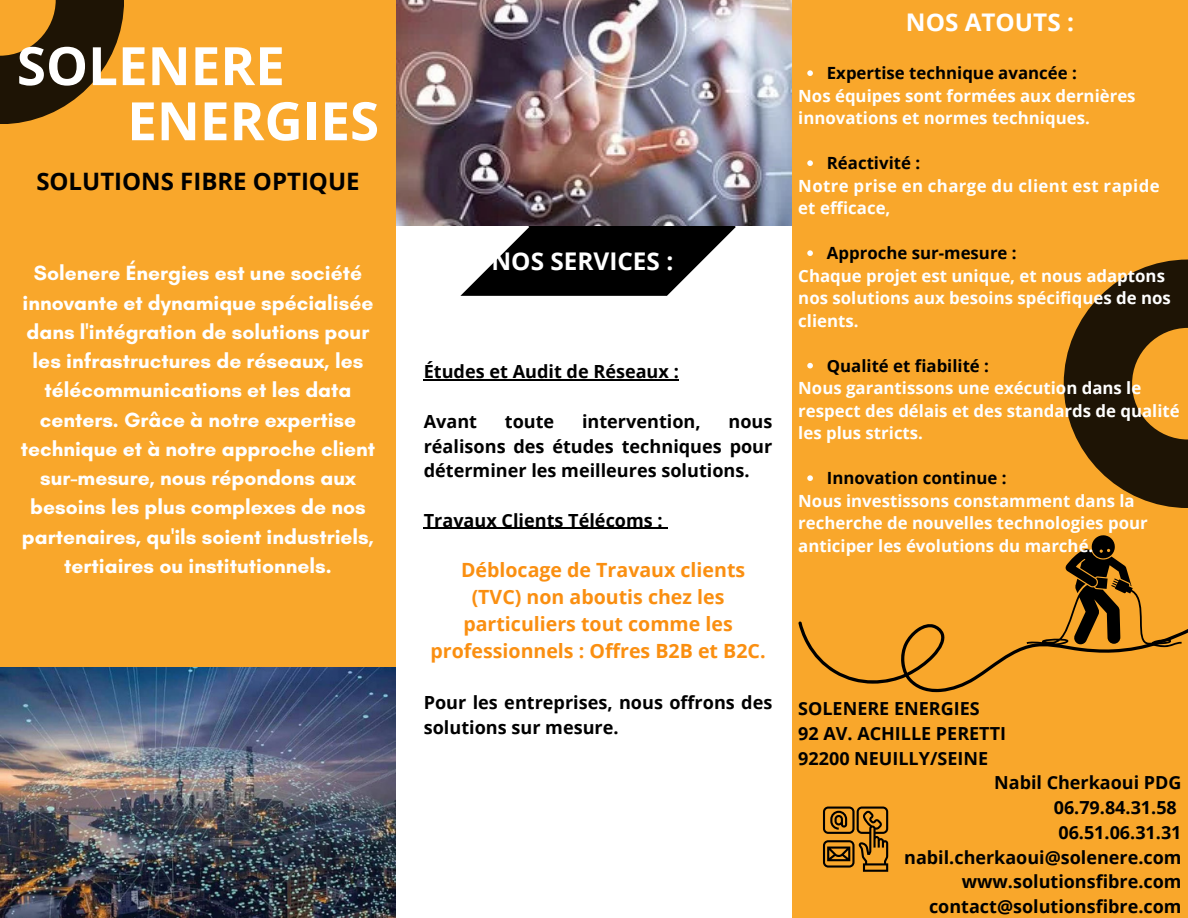
<style>
.page{position:relative;width:1188px;height:918px;background:#fff}
.page>*{position:absolute;margin:0;border:0;box-sizing:border-box;transform-origin:0 0}
.t1{font:700 52.95px/55.2px "Open Sans";color:#fff}
.t2{font:700 24.3px "Open Sans";color:#fff}
.t3{font:700 24px "Open Sans";color:#000}
.t4{font:700 21px/29.2px "Glacial Indifference";color:#fff;text-align:center}
.t5{font:700 19.65px/27px "Open Sans";color:#fa8f11;text-align:center}
.t6{font:700 18.15px/24.8px "Open Sans";color:#000;text-align:justify}
.t7{font:700 18px "Open Sans";color:#000}
.t8{font:700 16.8px/22.5px "Open Sans";color:#fff}
.t9{font:700 16.8px "Open Sans";color:#000}
.t10{font:700 16.8px/22.5px "Open Sans";letter-spacing:.025em;color:#fff}
</style>
<div class="page">
<div style="left:792px;top:0;width:396px;height:917px;background:#f9a72b"></div>
<div style="left:0;top:0;width:396px;height:917px;background:#f9a72b"></div>
<svg style="left:1064px;top:260px;width:124px;height:248px;fill:#1e1405"></svg>
<svg style="left:0;top:0;width:124px;height:124px;fill:#1e1405"></svg>
<img style="left:0;top:667px;width:396px;height:251px">
<svg style="left:460px;top:226px;width:276px;height:70px"></svg>
<img style="left:396px;top:1px;width:396px;height:225px">
<svg style="left:823px;top:807px;width:65px;height:65px"></svg>
<svg style="left:798px;top:535px;width:390px;height:157px"></svg>
<hr style="left:424px;top:379px;width:255px;height:2px;background:#000">
<hr style="left:424px;top:528px;width:239px;height:1px;background:#000">
<svg style="left:807px;top:70px;width:6px;height:6px"></svg>
<svg style="left:807px;top:160px;width:6px;height:6px"></svg>
<svg style="left:807px;top:250px;width:6px;height:6px"></svg>
<svg style="left:807px;top:363px;width:6px;height:5px"></svg>
<svg style="left:807px;top:475px;width:6px;height:6px"></svg>
<h4 class="t1" style="left:127px;top:37px;width:253px;text-indent:-110px">SOLENERE<br>ENERGIES</h4>
<h4 class="t3" style="left:36px;top:164px;width:325px">SOLUTIONS FIBRE OPTIQUE</h4>
<h4 class="t4" style="left:21px;top:258px;width:356px">Solenere Énergies est une société innovante et dynamique spécialisée dans l'intégration de solutions pour les infrastructures de réseaux, les télécommunications et les data centers. Grâce à notre expertise technique et à notre approche client sur-mesure, nous répondons aux besoins les plus complexes de nos partenaires, qu'ils soient industriels, tertiaires ou institutionnels.</h4>
<h3 class="t2" style="left:491px;top:244px;width:183px">NOS SERVICES :</h3>
<h1 class="t6" style="left:424px;top:359px;width:257px">Études et Audit de Réseaux :</h1>
<h2 class="t6" style="left:424px;top:408px;width:55px">Avant</h2>
<h2 class="t6" style="left:505px;top:408px;width:51px">toute</h2>
<h2 class="t6" style="left:582px;top:408px;width:120px">intervention,</h2>
<h2 class="t6" style="left:424px;top:408px;width:350px;text-indent:305px">nous réalisons des études techniques pour déterminer les meilleures solutions.</h2>
<h3 class="t6" style="left:424px;top:507px;width:241px">Travaux Clients Télécoms :</h3>
<p class="t5" style="left:431px;top:556px;width:337px">Déblocage de Travaux clients (TVC) non aboutis chez les particuliers tout comme les professionnels : Offres B2B et B2C.</p>
<h2 class="t6" style="left:424px;top:690px;width:350px">Pour les entreprises, nous offrons des solutions sur mesure.</h2>
<h4 class="t2" style="left:906px;top:5px;width:170px">NOS ATOUTS :</h4>
<p class="t9" style="left:827px;top:61px;width:252px">Expertise technique avancée :</p>
<h2 class="t8" style="left:798px;top:84px;width:339px">Nos équipes sont formées aux dernières innovations et normes techniques.</h2>
<p class="t9" style="left:827px;top:151px;width:95px">Réactivité :</p>
<p class="t10" style="left:798px;top:174px;width:363px">Notre prise en charge du client est rapide et efficace,</p>
<p class="t9" style="left:827px;top:241px;width:191px">Approche sur-mesure :</p>
<h4 class="t8" style="left:798px;top:264px;width:374px">Chaque projet est unique, et nous adaptons nos solutions aux besoins spécifiques de nos clients.</h4>
<p class="t9" style="left:827px;top:354px;width:164px">Qualité et fiabilité :</p>
<h4 class="t8" style="left:798px;top:377px;width:383px">Nous garantissons une exécution dans le respect des délais et des standards de qualité les plus stricts.</h4>
<p class="t9" style="left:827px;top:466px;width:181px">Innovation continue :</p>
<h4 class="t8" style="left:798px;top:489px;width:351px">Nous investissons constamment dans la recherche de nouvelles technologies pour anticiper les évolutions du marché.</h4>
<p class="t7" style="left:798px;top:696px;width:183px">SOLENERE ENERGIES</p>
<p class="t7" style="left:798px;top:721px;width:209px">92 AV. ACHILLE PERETTI</p>
<p class="t7" style="left:798px;top:745px;width:191px">92200 NEUILLY/SEINE</p>
<p class="t7" style="left:994px;top:770px;width:189px">Nabil Cherkaoui PDG</p>
<p class="t7" style="left:1054px;top:795px;width:125px">06.79.84.31.58</p>
<p class="t7" style="left:1058px;top:820px;width:125px">06.51.06.31.31</p>
<p class="t7" style="left:904px;top:844px;width:279px">nabil.cherkaoui@solenere.com</p>
<p class="t7" style="left:962px;top:869px;width:221px">www.solutionsfibre.com</p>
<p class="t7" style="left:929px;top:894px;width:254px">contact@solutionsfibre.com</p>
</div>
